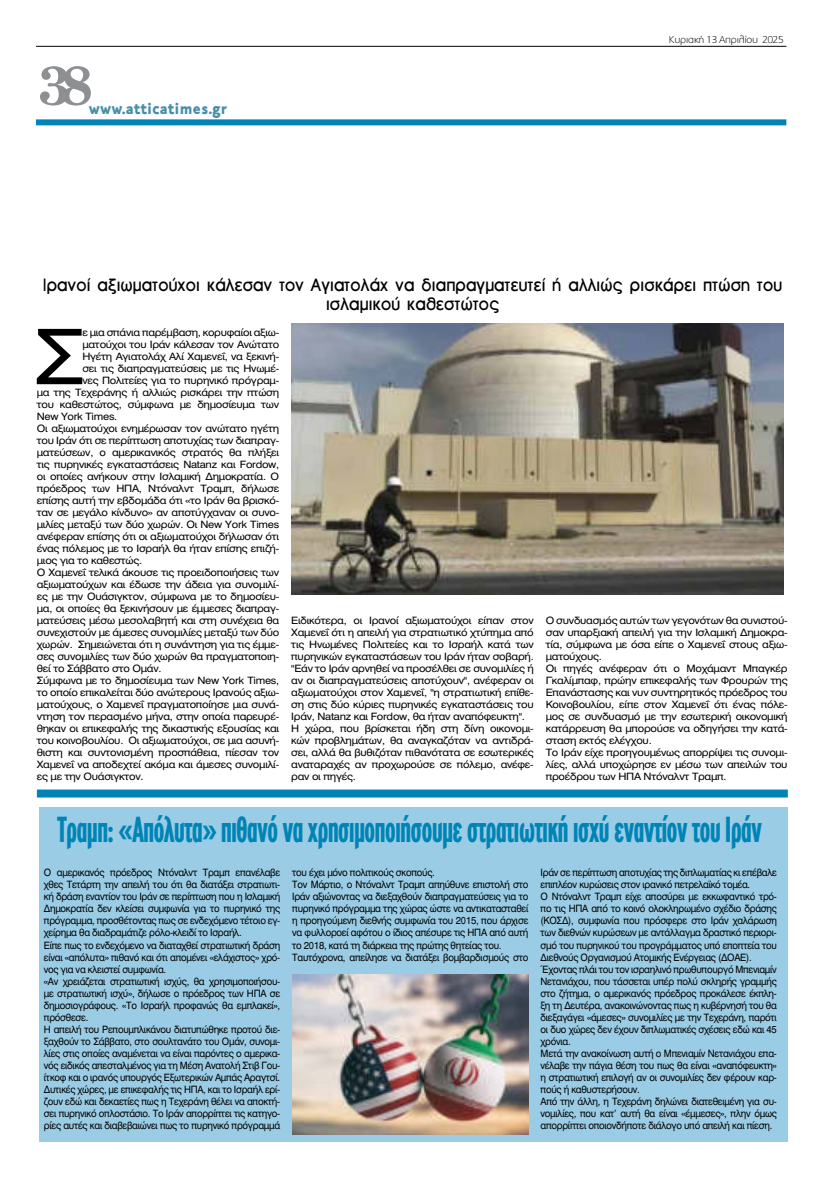
<style>
.page{position:relative;width:823px;height:1177px;background:#fff}
.page>*{position:absolute;margin:0;border:0;box-sizing:border-box;transform-origin:0 0}
.t1{font:75.8px "UB Helvetica";color:#000;scale:1.1 1}
.t2{font:700 55px "PF Century";color:#8d8f92}
.t3{font:700 38.9px "PF Highway Gothic Comp";letter-spacing:-.03em;color:#0084b6;scale:.83 1}
.t4{font:17px/19px "UB Front Bold";letter-spacing:-.01em;color:#000;text-align:center;scale:.92 1}
.t5{font:900 16px "PF Textbook";color:#478fa9;scale:.94 1}
.t6{font:10px/12px "UB Helvetica";letter-spacing:-.025em;color:#000;scale:1.1 1}
.t7{font:10px/12px "UB Helvetica";letter-spacing:-.025em;color:#000;scale:.95 1}
.t8{font:100 10px "PF Catalog";letter-spacing:-.02em;color:#000;scale:1.1 1}
</style>
<div class="page">
<hr style="left:36px;top:46px;width:749px;height:1px;background:#000">
<div style="left:36px;top:119px;width:749px;height:6px;background:#0084b6"></div>
<img style="left:291px;top:323px;width:492px;height:271px">
<div style="left:37px;top:789px;width:750px;height:8px;background:#0084b6"></div>
<div style="left:39px;top:806px;width:748px;height:335px;background:#9acde5"></div>
<img style="left:292px;top:974px;width:236px;height:160px">
<h2 class="t2" style="left:36px;top:64px;width:57px">38</h2>
<h3 class="t5" style="left:89px;top:102px;width:148px">www.atticatimes.gr</h3>
<p class="t8" style="left:668px;top:35px;width:105px">Κυριακή 13 Απριλίου 2025</p>
<h3 class="t4" style="left:42px;top:274px;width:804px">Ιρανοί αξιωματούχοι κάλεσαν τον Αγιατολάχ να διαπραγματευτεί ή αλλιώς ρισκάρει πτώση του ισλαμικού καθεστώτος</h3>
<h1 class="t1" style="left:34px;top:311px;width:47px">Σ</h1>
<p class="t6" style="left:82px;top:326px;width:180px">ε μια σπάνια παρέμβαση, κορυφαίοι αξιω-</p>
<p class="t6" style="left:82px;top:338px;width:180px">ματούχοι του Ιράν κάλεσαν τον Ανώτατο</p>
<p class="t6" style="left:82px;top:350px;width:180px">Ηγέτη Αγιατολάχ Αλί Χαμενεΐ, να ξεκινή-</p>
<p class="t6" style="left:82px;top:362px;width:180px">σει τις διαπραγματεύσεις με τις Ηνωμέ-</p>
<p class="t6" style="left:82px;top:374px;width:180px">νες Πολιτείες για το πυρηνικό πρόγραμ-</p>
<p class="t6" style="left:37px;top:386px;width:222px">μα της Τεχεράνης ή αλλιώς ρισκάρει την πτώση</p>
<p class="t6" style="left:37px;top:398px;width:222px">του καθεστώτος, σύμφωνα με δημοσίευμα των</p>
<p class="t6" style="left:37px;top:410px;width:75px">New York Times.</p>
<p class="t6" style="left:37px;top:422px;width:222px">Οι αξιωματούχοι ενημέρωσαν τον ανώτατο ηγέτη</p>
<p class="t6" style="left:37px;top:434px;width:222px">του Ιράν ότι σε περίπτωση αποτυχίας των διαπραγ-</p>
<p class="t6" style="left:37px;top:446px;width:222px">ματεύσεων, ο αμερικανικός στρατός θα πλήξει</p>
<p class="t6" style="left:37px;top:458px;width:222px">τις πυρηνικές εγκαταστάσεις Natanz και Fordow,</p>
<p class="t6" style="left:37px;top:470px;width:222px">οι οποίες ανήκουν στην Ισλαμική Δημοκρατία. Ο</p>
<p class="t6" style="left:37px;top:482px;width:222px">πρόεδρος των ΗΠΑ, Ντόναλντ Τραμπ, δήλωσε</p>
<p class="t6" style="left:37px;top:494px;width:222px">επίσης αυτή την εβδομάδα ότι «το Ιράν θα βρισκό-</p>
<p class="t6" style="left:37px;top:506px;width:222px">ταν σε μεγάλο κίνδυνο» αν αποτύγχαναν οι συνο-</p>
<p class="t6" style="left:37px;top:518px;width:222px">μιλίες μεταξύ των δύο χωρών. Οι New York Times</p>
<p class="t6" style="left:37px;top:530px;width:222px">ανέφεραν επίσης ότι οι αξιωματούχοι δήλωσαν ότι</p>
<p class="t6" style="left:37px;top:542px;width:222px">ένας πόλεμος με το Ισραήλ θα ήταν επίσης επιζή-</p>
<p class="t6" style="left:37px;top:554px;width:97px">μιος για το καθεστώς.</p>
<p class="t6" style="left:37px;top:566px;width:222px">Ο Χαμενεΐ τελικά άκουσε τις προειδοποιήσεις των</p>
<p class="t6" style="left:37px;top:578px;width:222px">αξιωματούχων και έδωσε την άδεια για συνομιλί-</p>
<p class="t6" style="left:37px;top:590px;width:222px">ες με την Ουάσιγκτον, σύμφωνα με το δημοσίευ-</p>
<p class="t6" style="left:37px;top:602px;width:222px">μα, οι οποίες θα ξεκινήσουν με έμμεσες διαπραγ-</p>
<p class="t6" style="left:37px;top:614px;width:222px">ματεύσεις μέσω μεσολαβητή και στη συνέχεια θα</p>
<p class="t6" style="left:37px;top:626px;width:222px">συνεχιστούν με άμεσες συνομιλίες μεταξύ των δύο</p>
<p class="t6" style="left:37px;top:638px;width:222px">χωρών. Σημειώνεται ότι η συνάντηση για τις έμμε-</p>
<p class="t6" style="left:37px;top:650px;width:222px">σες συνομιλίες των δύο χωρών θα πραγματοποιη-</p>
<p class="t6" style="left:37px;top:662px;width:115px">θεί το Σάββατο στο Ομάν.</p>
<p class="t6" style="left:37px;top:674px;width:222px">Σύμφωνα με το δημοσίευμα των New York Times,</p>
<p class="t6" style="left:37px;top:686px;width:222px">το οποίο επικαλείται δύο ανώτερους Ιρανούς αξιω-</p>
<p class="t6" style="left:37px;top:698px;width:222px">ματούχους, ο Χαμενεΐ πραγματοποίησε μια συνά-</p>
<p class="t6" style="left:37px;top:710px;width:222px">ντηση τον περασμένο μήνα, στην οποία παρευρέ-</p>
<p class="t6" style="left:37px;top:722px;width:222px">θηκαν οι επικεφαλής της δικαστικής εξουσίας και</p>
<p class="t6" style="left:37px;top:734px;width:222px">του κοινοβουλίου. Οι αξιωματούχοι, σε μια ασυνή-</p>
<p class="t6" style="left:37px;top:746px;width:222px">θιστη και συντονισμένη προσπάθεια, πίεσαν τον</p>
<p class="t6" style="left:37px;top:758px;width:222px">Χαμενεΐ να αποδεχτεί ακόμα και άμεσες συνομιλί-</p>
<p class="t6" style="left:37px;top:770px;width:98px">ες με την Ουάσιγκτον.</p>
<p class="t6" style="left:291px;top:614px;width:222px">Ειδικότερα, οι Ιρανοί αξιωματούχοι είπαν στον Χαμενεΐ ότι η απειλή για στρατιωτικό χτύπημα από τις Ηνωμένες Πολιτείες και το Ισραήλ κατά των πυρηνικών εγκαταστάσεων του Ιράν ήταν σοβαρή. "Εάν το Ιράν αρνηθεί να προσέλθει σε συνομιλίες ή αν οι διαπραγματεύσεις αποτύχουν", ανέφεραν οι αξιωματούχοι στον Χαμενεΐ, "η στρατιωτική επίθε&shy;ση στις δύο κύριες πυρηνικές εγκαταστάσεις του Ιράν, Natanz και Fordow, θα ήταν αναπόφευκτη".<br>Η χώρα, που βρίσκεται ήδη στη δίνη οικονομι&shy;κών προβλημάτων, θα αναγκαζόταν να αντιδρά&shy;σει, αλλά θα βυθιζόταν πιθανότατα σε εσωτερικές αναταραχές αν προχωρούσε σε πόλεμο, ανέφε&shy;ραν οι πηγές.</p>
<p class="t6" style="left:545px;top:614px;width:221px">Ο συνδυασμός αυτών των γεγονότων θα συνιστού&shy;σαν υπαρξιακή απειλή για την Ισλαμική Δημοκρα&shy;τία, σύμφωνα με όσα είπε ο Χαμενεΐ στους αξιω&shy;ματούχους.<br>Οι πηγές ανέφεραν ότι ο Μοχάμαντ Μπαγκέρ Γκαλίμπαφ, πρώην επικεφαλής των Φρουρών της Επανάστασης και νυν συντηρητικός πρόεδρος του Κοινοβουλίου, είπε στον Χαμενεΐ ότι ένας πόλε&shy;μος σε συνδυασμό με την εσωτερική οικονομική κατάρρευση θα μπορούσε να οδηγήσει την κατά&shy;σταση εκτός ελέγχου.<br>Το Ιράν είχε προηγουμένως απορρίψει τις συνομι&shy;λίες, αλλά υποχώρησε εν μέσω των απειλών του προέδρου των ΗΠΑ Ντόναλντ Τραμπ.</p>
<h3 class="t3" style="left:57px;top:814px;width:851px">Τραμπ: «Απόλυτα» πιθανό να χρησιμοποιήσουμε στρατιωτική ισχύ εναντίον του Ιράν</h3>
<p class="t7" style="left:44px;top:866px;width:250px">Ο αμερικανός πρόεδρος Ντόναλντ Τραμπ επανέλαβε χθες Τετάρτη την απειλή του ότι θα διατάξει στρατιωτι&shy;κή δράση εναντίον του Ιράν σε περίπτωση που η Ισλαμική Δημοκρατία δεν κλείσει συμφωνία για το πυρηνικό της πρόγραμμα, προσθέτοντας πως σε ενδεχόμενο τέτοιο εγ&shy;χείρημα θα διαδραμάτιζε ρόλο-κλειδί το Ισραήλ.<br>Είπε πως το ενδεχόμενο να διαταχθεί στρατιωτική δράση είναι «απόλυτα» πιθανό και ότι απομένει «ελάχιστος» χρό&shy;νος για να κλειστεί συμφωνία.<br>«Αν χρειάζεται στρατιωτική ισχύς, θα χρησιμοποιήσου&shy;με στρατιωτική ισχύ», δήλωσε ο πρόεδρος των ΗΠΑ σε δημοσιογράφους. «Το Ισραήλ προφανώς θα εμπλακεί», πρόσθεσε.<br>Η απειλή του Ρεπουμπλικάνου διατυπώθηκε προτού διε&shy;ξαχθούν το Σάββατο, στο σουλτανάτο του Ομάν, συνομι&shy;λίες στις οποίες αναμένεται να είναι παρόντες ο αμερικα&shy;νός ειδικός απεσταλμένος για τη Μέση Ανατολή Στιβ Γου&shy;ίτκοφ και ο ιρανός υπουργός Εξωτερικών Αμπάς Αραγτσί.<br>Δυτικές χώρες, με επικεφαλής τις ΗΠΑ, και το Ισραήλ ερί&shy;ζουν εδώ και δεκαετίες πως η Τεχεράνη θέλει να αποκτή&shy;σει πυρηνικό οπλοστάσιο. Το Ιράν απορρίπτει τις κατηγο&shy;ρίες αυτές και διαβεβαιώνει πως το πυρηνικό πρόγραμμά</p>
<p class="t7" style="left:292px;top:866px;width:250px">του έχει μόνο πολιτικούς σκοπούς.<br>Τον Μάρτιο, ο Ντόναλντ Τραμπ απηύθυνε επιστολή στο Ιράν αξιώνοντας να διεξαχθούν διαπραγματεύσεις για το πυρηνικό πρόγραμμα της χώρας ώστε να αντικατασταθεί η προηγούμενη διεθνής συμφωνία του 2015, που άρχισε να φυλλοροεί αφότου ο ίδιος απέσυρε τις ΗΠΑ από αυτή το 2018, κατά τη διάρκεια της πρώτης θητείας του.<br>Ταυτόχρονα, απείλησε να διατάξει βομβαρδισμούς στο</p>
<p class="t7" style="left:540px;top:866px;width:250px">Ιράν σε περίπτωση αποτυχίας της διπλωματίας κι επέβαλε επιπλέον κυρώσεις στον ιρανικό πετρελαϊκό τομέα.<br>Ο Ντόναλντ Τραμπ είχε αποσύρει με εκκωφαντικό τρό&shy;πο τις ΗΠΑ από το κοινό ολοκληρωμένο σχέδιο δράσης (ΚΟΣΔ), συμφωνία που πρόσφερε στο Ιράν χαλάρωση των διεθνών κυρώσεων με αντάλλαγμα δραστικό περιορι&shy;σμό του πυρηνικού του προγράμματος υπό εποπτεία του Διεθνούς Οργανισμού Ατομικής Ενέργειας (ΔΟΑΕ).<br>Έχοντας πλάι του τον ισραηλινό πρωθυπουργό Μπενιαμίν Νετανιάχου, που τάσσεται υπέρ πολύ σκληρής γραμμής στο ζήτημα, ο αμερικανός πρόεδρος προκάλεσε έκπλη&shy;ξη τη Δευτέρα, ανακοινώνοντας πως η κυβέρνησή του θα διεξαγάγει «άμεσες» συνομιλίες με την Τεχεράνη, παρότι οι δυο χώρες δεν έχουν διπλωματικές σχέσεις εδώ και 45 χρόνια.<br>Μετά την ανακοίνωση αυτή ο Μπενιαμίν Νετανιάχου επα&shy;νέλαβε την πάγια θέση του πως θα είναι «αναπόφευκτη» η στρατιωτική επιλογή αν οι συνομιλίες δεν φέρουν καρ&shy;πούς ή καθυστερήσουν.<br>Από την άλλη, η Τεχεράνη δηλώνει διατεθειμένη για συ&shy;νομιλίες, που κατ’ αυτή θα είναι «έμμεσες», πλην όμως απορρίπτει οποιονδήποτε διάλογο υπό απειλή και πίεση.</p>
</div>
